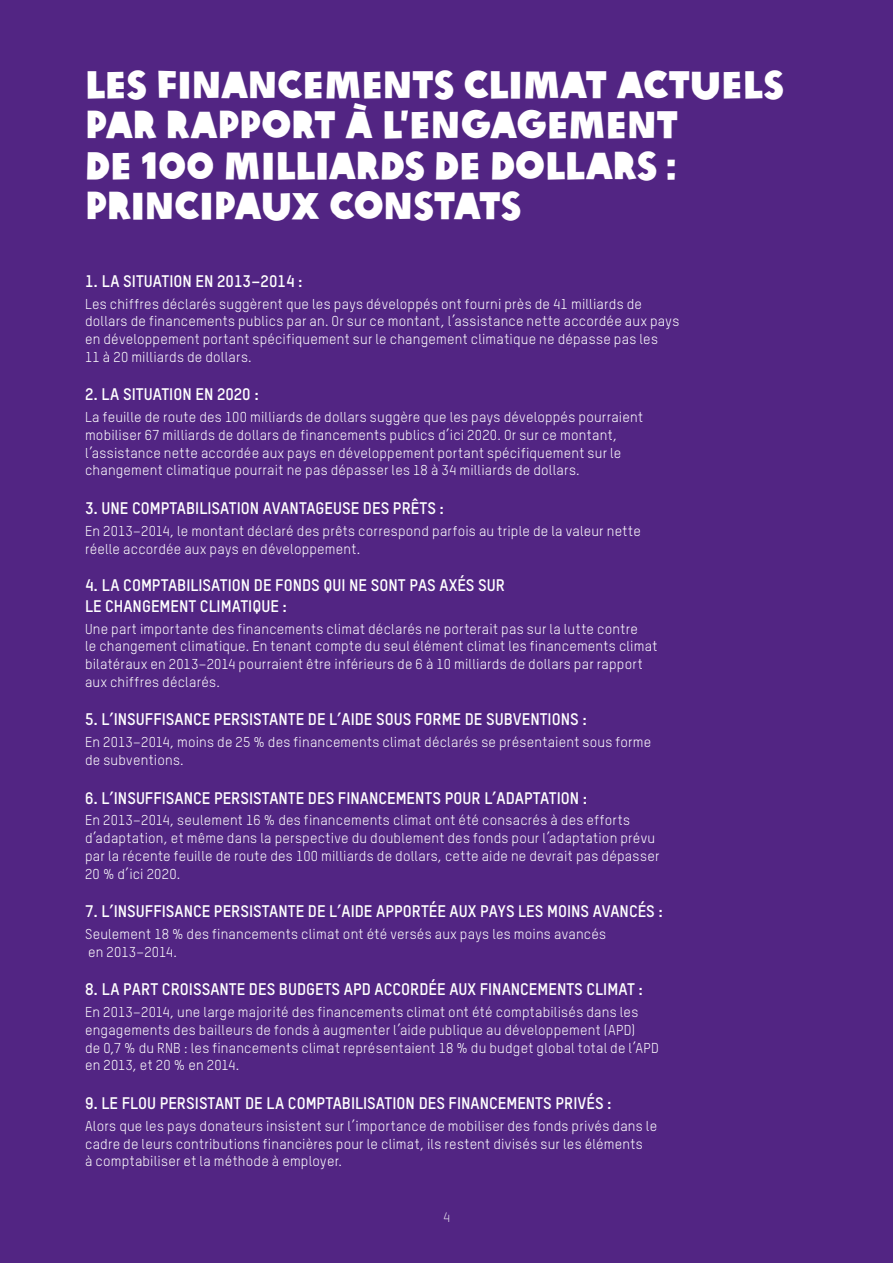
<style>
.page{position:relative;width:893px;height:1263px;background:#522583}
.page>*{position:absolute;margin:0;border:0;box-sizing:border-box;transform-origin:0 0}
.t1{font:37.5px/40.5px "Oxfam Global Headline";letter-spacing:-.005em;color:#fff}
.t2{font:700 16.5px/20.7px "Oxfam TSTARPRO";color:#fff}
.t3{font:14.1px/17.7px "Oxfam TSTARPRO";letter-spacing:.015em;color:#fff}
.t4{font:300 13.5px "Oxfam TSTARPRO";color:#fff}
</style>
<div class="page">
<h1 class="t1" style="left:85px;top:61px;width:700px">LES FINANCEMENTS CLIMAT ACTUELS<br>PAR RAPPORT À L’ENGAGEMENT<br>DE 100 MILLIARDS DE DOLLARS :<br>PRINCIPAUX CONSTATS</h1>
<p class="t2" style="left:85px;top:270px;width:219px">1. LA SITUATION EN 2013–2014 :</p>
<p class="t3" style="left:85px;top:295px;width:596px">Les chiffres déclarés suggèrent que les pays développés ont fourni près de 41 milliards de dollars de financements publics par an. Or sur ce montant, l’assistance nette accordée aux pays en développement portant spécifiquement sur le changement climatique ne dépasse pas les<br>11 à 20 milliards de dollars.</p>
<p class="t2" style="left:85px;top:384px;width:175px">2. LA SITUATION EN 2020 :</p>
<p class="t3" style="left:85px;top:408px;width:559px">La feuille de route des 100 milliards de dollars suggère que les pays développés pourraient mobiliser 67 milliards de dollars de financements publics d’ici 2020. Or sur ce montant, l’assistance nette accordée aux pays en développement portant spécifiquement sur le changement climatique pourrait ne pas dépasser les 18 à 34 milliards de dollars.</p>
<p class="t2" style="left:85px;top:497px;width:361px">3. UNE COMPTABILISATION AVANTAGEUSE DES PRÊTS :</p>
<p class="t3" style="left:85px;top:522px;width:557px">En 2013–2014, le montant déclaré des prêts correspond parfois au triple de la valeur nette réelle accordée aux pays en développement.</p>
<p class="t2" style="left:85px;top:574px;width:422px">4. LA COMPTABILISATION DE FONDS QUI NE SONT PAS AXÉS SUR<br>LE CHANGEMENT CLIMATIQUE :</p>
<p class="t3" style="left:85px;top:620px;width:574px">Une part importante des financements climat déclarés ne porterait pas sur la lutte contre<br>le changement climatique. En tenant compte du seul élément climat les financements climat bilatéraux en 2013–2014 pourraient être inférieurs de 6 à 10 milliards de dollars par rapport aux chiffres déclarés.</p>
<p class="t2" style="left:85px;top:709px;width:503px">5. L’INSUFFISANCE PERSISTANTE DE L’AIDE SOUS FORME DE SUBVENTIONS :</p>
<p class="t3" style="left:85px;top:733px;width:568px">En 2013–2014, moins de 25 % des financements climat déclarés se présentaient sous forme de subventions.</p>
<p class="t2" style="left:85px;top:787px;width:504px">6. L’INSUFFISANCE PERSISTANTE DES FINANCEMENTS POUR L’ADAPTATION :</p>
<p class="t3" style="left:85px;top:811px;width:576px">En 2013–2014, seulement 16 % des financements climat ont été consacrés à des efforts d’adaptation, et même dans la perspective du doublement des fonds pour l’adaptation prévu par la récente feuille de route des 100 milliards de dollars, cette aide ne devrait pas dépasser 20 % d’ici 2020.</p>
<p class="t2" style="left:85px;top:900px;width:579px">7. L’INSUFFISANCE PERSISTANTE DE L’AIDE APPORTÉE AUX PAYS LES MOINS AVANCÉS :</p>
<p class="t3" style="left:85px;top:925px;width:523px">Seulement 18 % des financements climat ont été versés aux pays les moins avancés en 2013–2014.</p>
<p class="t2" style="left:85px;top:979px;width:559px">8. LA PART CROISSANTE DES BUDGETS APD ACCORDÉE AUX FINANCEMENTS CLIMAT :</p>
<p class="t3" style="left:85px;top:1003px;width:575px">En 2013–2014, une large majorité des financements climat ont été comptabilisés dans les engagements des bailleurs de fonds à augmenter l’aide publique au développement (APD)<br>de 0,7 % du RNB : les financements climat représentaient 18 % du budget global total de l’APD en 2013, et 20 % en 2014.</p>
<p class="t2" style="left:85px;top:1092px;width:528px">9. LE FLOU PERSISTANT DE LA COMPTABILISATION DES FINANCEMENTS PRIVÉS :</p>
<p class="t3" style="left:85px;top:1117px;width:574px">Alors que les pays donateurs insistent sur l’importance de mobiliser des fonds privés dans le cadre de leurs contributions financières pour le climat, ils restent divisés sur les éléments<br>à comptabiliser et la méthode à employer.</p>
<p class="t4" style="left:443px;top:1209px;width:8px">4</p>
</div>
